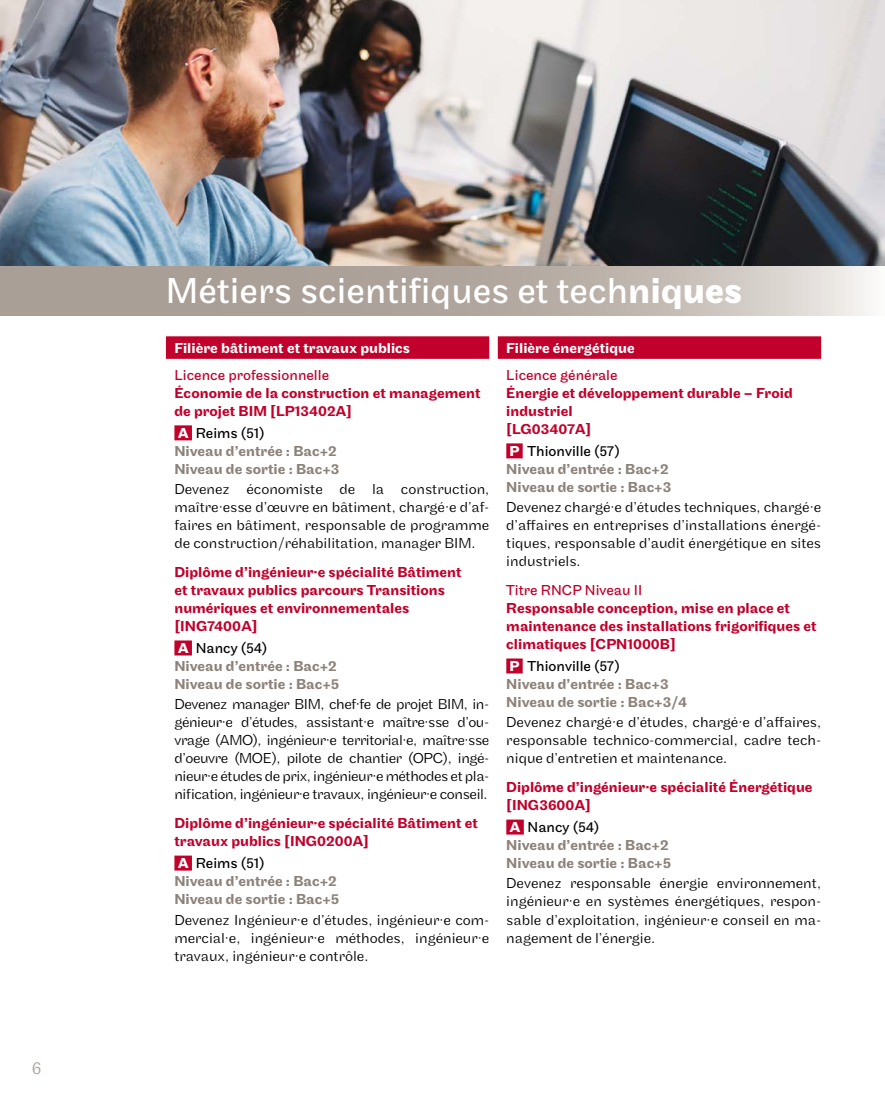
<style>
.page{position:relative;width:885px;height:1106px;background:#fff}
.page>*{position:absolute;margin:0;border:0;box-sizing:border-box;transform-origin:0 0}
.t1{font:37.5px "Maple";color:#fff}
.t2{font:300 18px "Maple";color:#aa9f96}
.t3{font:300 15px/18px "Maple";color:#000;text-align:justify}
.t4{font:500 15px/18px "Maple";color:#c1002b}
.t5{font:500 15px/18px "Maple";color:#8c827a}
.t6{font:15px "Maple";color:#c1002b}
.t7{font:500 15px "Maple";color:#fff}
.s1{font-weight:500}
.s2{font-weight:700}
.s3{font-weight:700;color:#fff}
.s4{font-weight:400;color:#000}
</style>
<div class="page">
<img style="left:0;top:0;width:884px;height:266px">
<svg style="left:0;top:266px;width:868px;height:49px;background:#b9afa7"></svg>
<div style="left:166px;top:336px;width:323px;height:23px;background:#c1002b"></div>
<div style="left:174px;top:425px;width:18px;height:15px;background:#c1002b"></div>
<div style="left:174px;top:640px;width:18px;height:15px;background:#c1002b"></div>
<div style="left:174px;top:855px;width:18px;height:15px;background:#c1002b"></div>
<div style="left:497px;top:336px;width:324px;height:23px;background:#c1002b"></div>
<div style="left:506px;top:443px;width:16px;height:15px;background:#c1002b"></div>
<div style="left:506px;top:658px;width:16px;height:15px;background:#c1002b"></div>
<div style="left:506px;top:819px;width:17px;height:15px;background:#c1002b"></div>
<p class="t2" style="left:32px;top:1057px;width:11px">6</p>
<h1 class="t1" style="left:166px;top:269px;width:577px">Métiers scientifiques et tech<span class="s1">niq</span><span class="s2">ues</span></h1>
<p class="t7" style="left:174px;top:340px;width:237px">Filière bâtiment et travaux publics</p>
<p class="t6" style="left:174px;top:366px;width:156px">Licence professionnelle</p>
<p class="t4" style="left:174px;top:384px;width:307px">Économie de la construction et management de projet BIM [LP13402A]</p>
<p class="t5" style="left:174px;top:424px;width:166px"><span class="s3">A</span> <span class="s4">Reims (51)<br></span>Niveau d’entrée : Bac+2<br>Niveau de sortie : Bac+3</p>
<p class="t3" style="left:174px;top:480px;width:316px">Devenez économiste de la construction, maître·esse d’œuvre en bâtiment, chargé·e d’af&shy;faires en bâtiment, responsable de programme de construction/réhabilitation, manager BIM.</p>
<p class="t4" style="left:174px;top:563px;width:288px">Diplôme d’ingénieur·e spécialité Bâtiment et travaux publics parcours Transitions numériques et environnementales [ING7400A]</p>
<p class="t5" style="left:174px;top:639px;width:166px"><span class="s3">A</span> <span class="s4">Nancy (54)<br></span>Niveau d’entrée : Bac+2<br>Niveau de sortie : Bac+5</p>
<p class="t3" style="left:174px;top:695px;width:316px">Devenez manager BIM, chef·fe de projet BIM, in&shy;génieur·e d’études, assistant·e maître·sse d’ou&shy;vrage (AMO), ingénieur·e territorial·e, maître·sse d’oeuvre (MOE), pilote de chantier (OPC), ingé&shy;nieur·e études de prix, ingénieur·e méthodes et pla&shy;nification, ingénieur·e travaux, ingénieur·e conseil.</p>
<p class="t4" style="left:174px;top:814px;width:305px">Diplôme d’ingénieur·e spécialité Bâtiment et travaux publics [ING0200A]</p>
<p class="t5" style="left:174px;top:854px;width:166px"><span class="s3">A</span> <span class="s4">Reims (51)<br></span>Niveau d’entrée : Bac+2<br>Niveau de sortie : Bac+5</p>
<p class="t3" style="left:174px;top:910px;width:316px">Devenez Ingénieur·e d’études, ingénieur·e com&shy;mercial·e, ingénieur·e méthodes, ingénieur·e travaux, ingénieur·e contrôle.</p>
<p class="t7" style="left:506px;top:340px;width:130px">Filière énergétique</p>
<p class="t6" style="left:506px;top:366px;width:113px">Licence générale</p>
<p class="t4" style="left:506px;top:384px;width:288px">Énergie et développement durable – Froid industriel<br>[LG03407A]</p>
<p class="t5" style="left:506px;top:442px;width:166px"><span class="s3">P</span> <span class="s4">Thionville (57)<br></span>Niveau d’entrée : Bac+2<br>Niveau de sortie : Bac+3</p>
<p class="t3" style="left:506px;top:498px;width:316px">Devenez chargé·e d’études techniques, chargé·e d’affaires en entreprises d’installations énergé&shy;tiques, responsable d’audit énergétique en sites industriels.</p>
<p class="t6" style="left:506px;top:581px;width:137px">Titre RNCP Niveau II</p>
<p class="t4" style="left:506px;top:599px;width:312px">Responsable conception, mise en place et maintenance des installations frigorifiques et climatiques [CPN1000B]</p>
<p class="t5" style="left:506px;top:657px;width:182px"><span class="s3">P</span> <span class="s4">Thionville (57)<br></span>Niveau d’entrée : Bac+3<br>Niveau de sortie : Bac+3/4</p>
<p class="t3" style="left:506px;top:713px;width:316px">Devenez chargé·e d’études, chargé·e d’affaires, responsable technico-commercial, cadre tech&shy;nique d’entretien et maintenance.</p>
<p class="t4" style="left:506px;top:778px;width:308px">Diplôme d’ingénieur·e spécialité Énergétique [ING3600A]</p>
<p class="t5" style="left:506px;top:818px;width:166px"><span class="s3">A</span> <span class="s4">Nancy (54)<br></span>Niveau d’entrée : Bac+2<br>Niveau de sortie : Bac+5</p>
<p class="t3" style="left:506px;top:874px;width:316px">Devenez responsable énergie environnement, ingénieur·e en systèmes énergétiques, respon&shy;sable d’exploitation, ingénieur·e conseil en ma&shy;nagement de l’énergie.</p>
</div>
